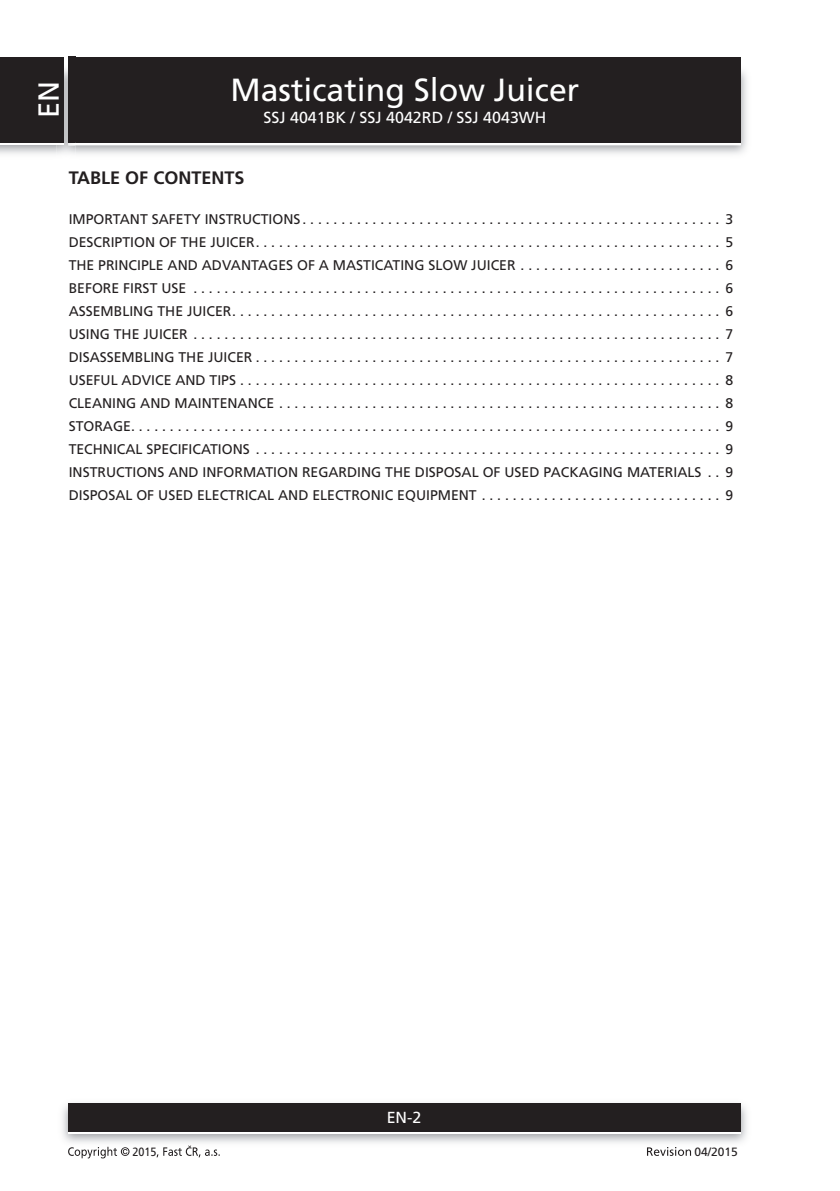
<style>
.page{position:relative;width:840px;height:1191px;background:#fff}
.page>*{position:absolute;margin:0;border:0;box-sizing:border-box;transform-origin:0 0}
.t1{font:32px "Frutiger CE";color:#fff}
.t2{font:29px "Frutiger CE";color:#fff}
.nadpis_odstavce{font:700 18px "Frutiger CE";color:#231f20}
.t3{font:16px "Frutiger CE";color:#fff}
.obsah_7{font:14px "Frutiger CE";color:#231f20}
.text_7{font:12px "Frutiger CE";color:#231f20}
.text_7-2{font:12px "Frutiger CE";color:#231f20;scale:.9 1}
</style>
<div class="page">
<img style="left:0;top:63px;width:747px;height:91px">
<img style="left:740px;top:68px;width:1px;height:75px">
<div style="left:68px;top:59px;width:672px;height:86px;background:#fff"></div>
<div style="left:68px;top:57px;width:672px;height:86px;background:#231f20"></div>
<img style="left:62px;top:1103px;width:685px;height:40px">
<div style="left:68px;top:1106px;width:672px;height:28px;background:linear-gradient(to right,#fff,#fff)"></div>
<div style="left:68px;top:1103px;width:672px;height:28px;background:#231f20"></div>
<div style="left:0;top:59px;width:64px;height:86px;background:#fff"></div>
<div style="left:0;top:57px;width:64px;height:86px;background:#231f20"></div>
<svg style="left:68px;top:1146px;width:61px;height:12px"></svg>
<svg style="left:156px;top:1145px;width:64px;height:12px"></svg>
<svg style="left:647px;top:1147px;width:43px;height:8px"></svg>
<h2 class="t2" style="left:32px;top:118px;width:39px;rotate:-90deg">EN</h2>
<h1 class="t1" style="left:230px;top:71px;width:350px">Masticating Slow Juicer</h1>
<p class="t3" style="left:263px;top:109px;width:284px">SSJ 4041BK / SSJ 4042RD / SSJ 4043WH</p>
<p class="nadpis_odstavce" style="left:69px;top:168px;width:177px">TABLE OF CONTENTS</p>
<p class="obsah_7" style="left:69px;top:211px;width:665px">IMPORTANT SAFETY INSTRUCTIONS . . . . . . . . . . . . . . . . . . . . . . . . . . . . . . . . . . . . . . . . . . . . . . . . . . . . . . 3</p>
<p class="obsah_7" style="left:69px;top:234px;width:665px">DESCRIPTION OF THE JUICER . . . . . . . . . . . . . . . . . . . . . . . . . . . . . . . . . . . . . . . . . . . . . . . . . . . . . . . . . . . . 5</p>
<p class="obsah_7" style="left:69px;top:257px;width:665px">THE PRINCIPLE AND ADVANTAGES OF A MASTICATING SLOW JUICER . . . . . . . . . . . . . . . . . . . . . . . . . . 6</p>
<p class="obsah_7" style="left:69px;top:280px;width:665px">BEFORE FIRST USE . . . . . . . . . . . . . . . . . . . . . . . . . . . . . . . . . . . . . . . . . . . . . . . . . . . . . . . . . . . . . . . . . . . . 6</p>
<p class="obsah_7" style="left:69px;top:303px;width:665px">ASSEMBLING THE JUICER . . . . . . . . . . . . . . . . . . . . . . . . . . . . . . . . . . . . . . . . . . . . . . . . . . . . . . . . . . . . . . . 6</p>
<p class="obsah_7" style="left:69px;top:326px;width:665px">USING THE JUICER . . . . . . . . . . . . . . . . . . . . . . . . . . . . . . . . . . . . . . . . . . . . . . . . . . . . . . . . . . . . . . . . . . . . 7</p>
<p class="obsah_7" style="left:69px;top:349px;width:665px">DISASSEMBLING THE JUICER . . . . . . . . . . . . . . . . . . . . . . . . . . . . . . . . . . . . . . . . . . . . . . . . . . . . . . . . . . . . 7</p>
<p class="obsah_7" style="left:69px;top:372px;width:665px">USEFUL ADVICE AND TIPS . . . . . . . . . . . . . . . . . . . . . . . . . . . . . . . . . . . . . . . . . . . . . . . . . . . . . . . . . . . . . . 8</p>
<p class="obsah_7" style="left:69px;top:395px;width:665px">CLEANING AND MAINTENANCE . . . . . . . . . . . . . . . . . . . . . . . . . . . . . . . . . . . . . . . . . . . . . . . . . . . . . . . . . 8</p>
<p class="obsah_7" style="left:69px;top:418px;width:665px">STORAGE . . . . . . . . . . . . . . . . . . . . . . . . . . . . . . . . . . . . . . . . . . . . . . . . . . . . . . . . . . . . . . . . . . . . . . . . . . . . 9</p>
<p class="obsah_7" style="left:69px;top:441px;width:665px">TECHNICAL SPECIFICATIONS . . . . . . . . . . . . . . . . . . . . . . . . . . . . . . . . . . . . . . . . . . . . . . . . . . . . . . . . . . . . 9</p>
<p class="obsah_7" style="left:69px;top:464px;width:665px">INSTRUCTIONS AND INFORMATION REGARDING THE DISPOSAL OF USED PACKAGING MATERIALS . . 9</p>
<p class="obsah_7" style="left:69px;top:487px;width:665px">DISPOSAL OF USED ELECTRICAL AND ELECTRONIC EQUIPMENT . . . . . . . . . . . . . . . . . . . . . . . . . . . . . . . 9</p>
<p class="t3" style="left:386px;top:1108px;width:36px">EN-2</p>
<p class="text_7-2" style="left:132px;top:1144px;width:28px">2015</p>
<p class="text_7" style="left:694px;top:1144px;width:45px">04/2015</p>
</div>
